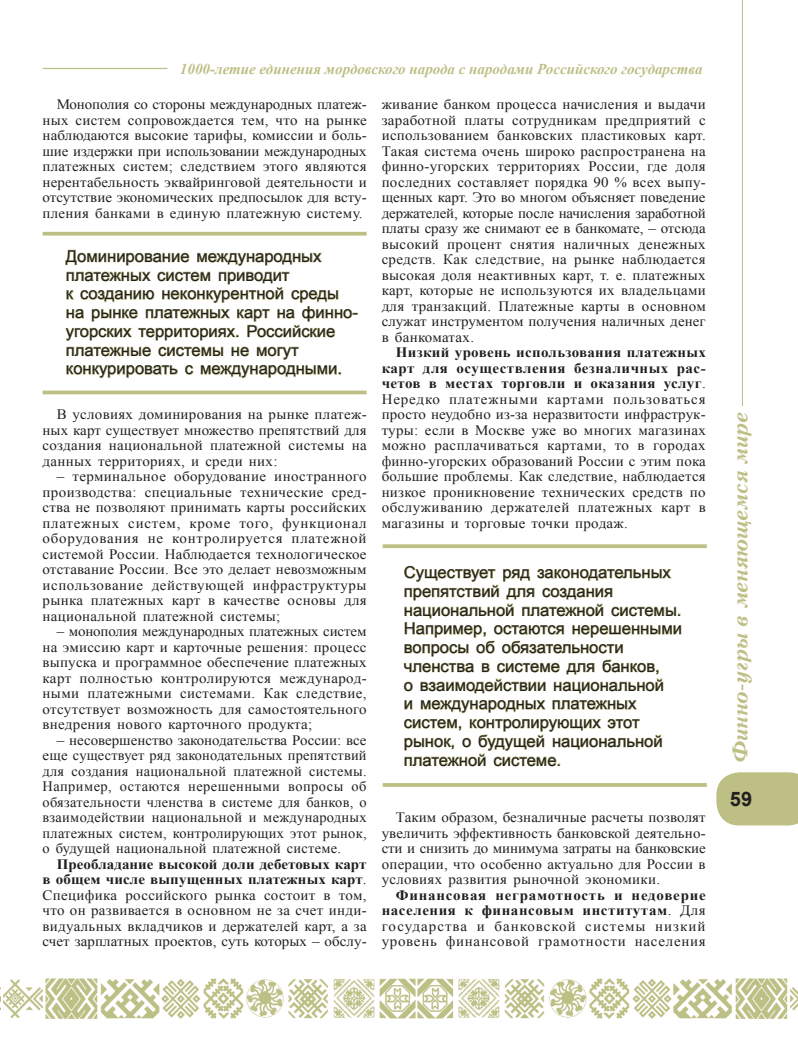
<style>
.page{position:relative;width:798px;height:1063px;background:#fff}
.page>*{position:absolute;margin:0;border:0;box-sizing:border-box;transform-origin:0 0}
.Рубрика{font:italic 700 20px "Peterburg";letter-spacing:-.01em;color:#bdbf85}
.t1{font:700 20px "Arial";color:#231f20}
.Цитата{font:16.25px/18.8px "Arial";color:#231f20}
.Подпись_к_фото{font:italic 700 15px "Times New Roman";color:#bdbf85}
.Текст_научн{font:14.38px/15.5px "Times New Roman";letter-spacing:.02em;color:#231f20;text-align:justify;scale:1.04 1}
.s1{font-weight:700}
</style>
<div class="page">
<img style="left:0;top:987px;width:1px;height:24px">
<img style="left:3px;top:979px;width:794px;height:39px">
<hr style="left:741px;top:0;width:1px;height:406px;background:#bdbf85">
<svg style="left:716px;top:772px;width:81px;height:53px;background:#c0c28c"></svg>
<svg style="left:65px;top:250px;width:292px;height:128px"></svg>
<div style="left:43px;top:231px;width:323px;height:5px;background:#bdbf85"></div>
<div style="left:43px;top:390px;width:323px;height:5px;background:#bdbf85"></div>
<svg style="left:403px;top:566px;width:278px;height:200px"></svg>
<svg style="left:382px;top:544px;width:324px;height:5px;fill:#bdbf85"></svg>
<svg style="left:382px;top:783px;width:324px;height:4px"></svg>
<hr style="left:43px;top:68px;width:124px;height:1px;background:#bdbf85">
<p class="Подпись_к_фото" style="left:180px;top:58px;width:524px">1000-летие единения мордовского народа с народами Российского государства</p>
<p class="Текст_научн" style="left:43px;top:96px;width:313px;text-indent:14px">Монополия со стороны международных платеж&shy;ных систем сопровождается тем, что на рынке наблюдаются высокие тарифы, комиссии и боль&shy;шие издержки при использовании международных платежных систем; следствием этого являются нерентабельность эквайринговой деятельности и отсутствие экономических предпосылок для всту&shy;пления банками в единую платежную систему.</p>
<p class="Цитата" style="left:66px;top:247px;width:293px">Доминирование международных платежных систем приводит<br>к созданию неконкурентной среды на рынке платежных карт на финно&shy;угорских территориях. Российские платежные системы не могут конкурировать с международными.</p>
<p class="Текст_научн" style="left:43px;top:406px;width:313px;text-indent:14px">В условиях доминирования на рынке платеж&shy;ных карт существует множество препятствий для создания национальной платежной системы на данных территориях, и среди них:</p>
<p class="Текст_научн" style="left:43px;top:468px;width:313px;text-indent:14px">– терминальное оборудование иностранного производства: специальные технические сред&shy;ства не позволяют принимать карты российских платежных систем, кроме того, функционал оборудования не контролируется платежной системой России. Наблюдается технологическое отставание России. Все это делает невозможным использование действующей инфраструктуры рынка платежных карт в качестве основы для национальной платежной системы;</p>
<p class="Текст_научн" style="left:43px;top:623px;width:313px;text-indent:14px">– монополия международных платежных систем на эмиссию карт и карточные решения: процесс выпуска и программное обеспечение платежных карт полностью контролируются международ&shy;ными платежными системами. Как следствие, отсутствует возможность для самостоятельного внедрения нового карточного продукта;</p>
<p class="Текст_научн" style="left:43px;top:732px;width:313px;text-indent:14px">– несовершенство законодательства России: все еще существует ряд законодательных препятствий для создания национальной платежной системы.<br>Например, остаются нерешенными вопросы об обязательности членства в системе для банков, о взаимодействии национальной и международных платежных систем, контролирующих этот рынок, о будущей национальной платежной системе.</p>
<p class="Текст_научн" style="left:43px;top:856px;width:313px;text-indent:14px"><span class="s1">Преобладание высокой доли дебетовых карт в общем числе выпущенных платежных карт</span>.<br>Специфика российского рынка состоит в том, что он развивается в основном не за счет инди&shy;видуальных вкладчиков и держателей карт, а за счет зарплатных проектов, суть которых – обслу-</p>
<p class="Текст_научн" style="left:381px;top:96px;width:313px">живание банком процесса начисления и выдачи заработной платы сотрудникам предприятий с использованием банковских пластиковых карт.<br>Такая система очень широко распространена на финно-угорских территориях России, где доля последних составляет порядка 90 % всех выпу&shy;щенных карт. Это во многом объясняет поведение держателей, которые после начисления заработной платы сразу же снимают ее в банкомате, – отсюда высокий процент снятия наличных денежных средств. Как следствие, на рынке наблюдается высокая доля неактивных карт, т. е. платежных карт, которые не используются их владельцами для транзакций. Платежные карты в основном служат инструментом получения наличных денег в банкоматах.</p>
<p class="Текст_научн" style="left:381px;top:344px;width:313px;text-indent:14px"><span class="s1">Низкий уровень использования платежных карт для осуществления безналичных рас&shy;четов в местах торговли и оказания услуг</span>.<br>Нередко платежными картами пользоваться просто неудобно из-за неразвитости инфраструк&shy;туры: если в Москве уже во многих магазинах можно расплачиваться картами, то в городах финно-угорских образований России с этим пока большие проблемы. Как следствие, наблюдается низкое проникновение технических средств по обслуживанию держателей платежных карт в магазины и торговые точки продаж.</p>
<p class="Цитата" style="left:403px;top:563px;width:279px">Существует ряд законодательных препятствий для создания национальной платежной системы.<br>Например, остаются нерешенными вопросы об обязательности членства в системе для банков,<br>о взаимодействии национальной<br>и международных платежных систем, контролирующих этот рынок, о будущей национальной платежной системе.</p>
<p class="Текст_научн" style="left:381px;top:809px;width:313px;text-indent:14px">Таким образом, безналичные расчеты позволят увеличить эффективность банковской деятельно&shy;сти и снизить до минимума затраты на банковские операции, что особенно актуально для России в условиях развития рыночной экономики.</p>
<p class="Текст_научн" style="left:381px;top:887px;width:313px;text-indent:14px"><span class="s1">Финансовая неграмотность и недоверие населения к финансовым институтам</span>. Для государства и банковской системы низкий уровень финансовой грамотности населения</p>
<p class="Рубрика" style="left:727px;top:763px;width:353px;rotate:-90deg">Финно-угры в меняющемся мире</p>
<p class="t1" style="left:729px;top:786px;width:24px">59</p>
</div>
